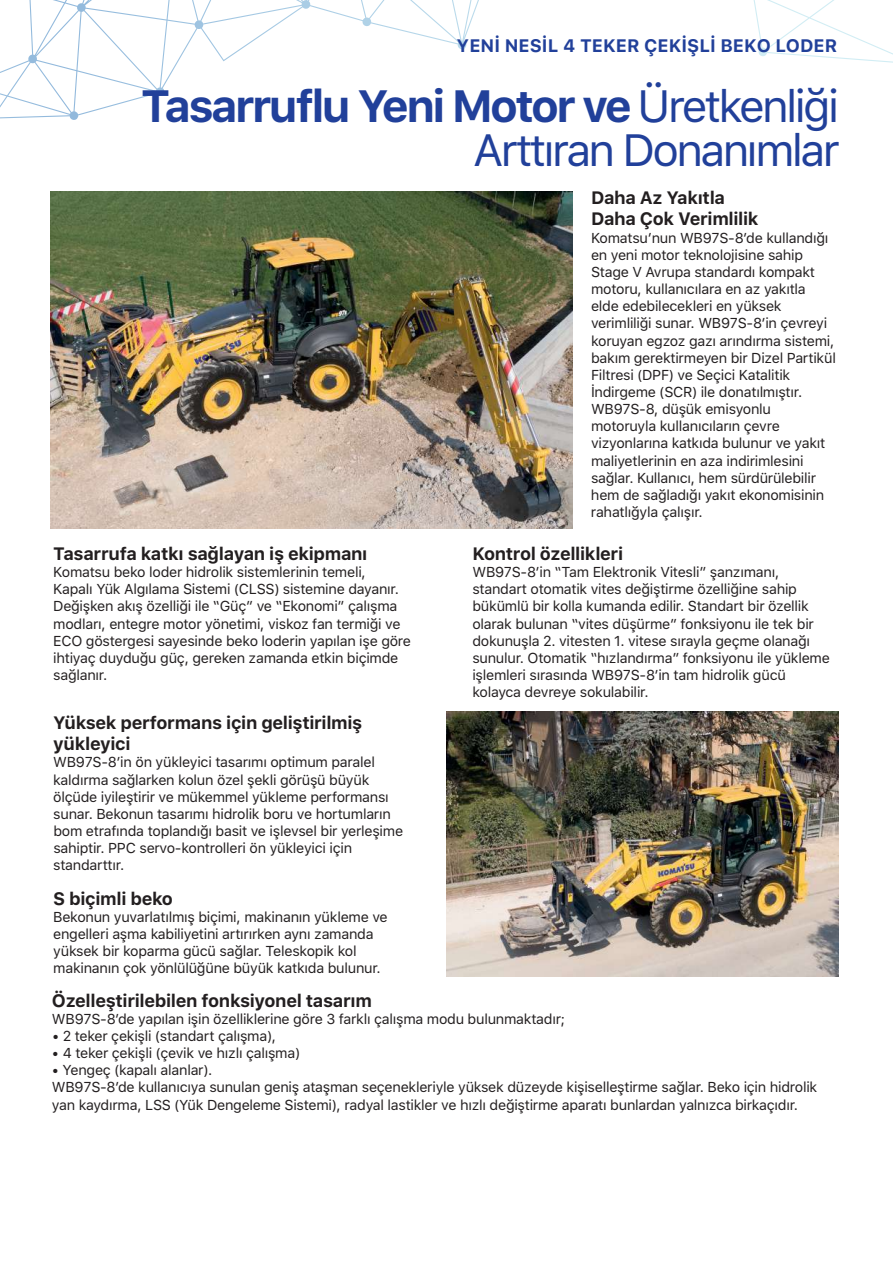
<style>
.page{position:relative;width:893px;height:1263px;background:#fff}
.page>*{position:absolute;margin:0;border:0;box-sizing:border-box;transform-origin:0 0}
.t1{font:45px/44.5px "SFUI Text";letter-spacing:-.06em;color:#21409a;text-align:right}
.t2{font:700 18px "SFUI Text";color:#21409a}
.t3{font:700 17.85px/21.5px "SFUI Text";letter-spacing:-.02em;color:#231f20}
.t4{font:14.25px/17.1px "SFUI Text";letter-spacing:-.02em;color:#231f20}
.s1{font-weight:700}
</style>
<div class="page">
<svg style="left:0;top:0;width:893px;height:116px"></svg>
<img style="left:51px;top:192px;width:521px;height:336px">
<img style="left:446px;top:712px;width:393px;height:265px">
<p class="t2" style="left:457px;top:33px;width:382px">YENİ NESİL 4 TEKER ÇEKİŞLİ BEKO LODER</p>
<h1 class="t1" style="left:141px;top:85px;width:700px"><span class="s1">Tasarruflu Yeni Motor ve</span> Üretkenliği<br>Arttıran Donanımlar</h1>
<p class="t3" style="left:591px;top:188px;width:169px">Daha Az Yakıtla<br>Daha Çok Verimlilik</p>
<p class="t4" style="left:591px;top:229px;width:246px">Komatsu’nun WB97S-8’de kullandığı en yeni motor teknolojisine sahip Stage V Avrupa standardı kompakt motoru, kullanıcılara en az yakıtla elde edebilecekleri en yüksek verimliliği sunar. WB97S-8’in çevreyi koruyan egzoz gazı arındırma sistemi, bakım gerektirmeyen bir Dizel Partikül Filtresi (DPF) ve Seçici Katalitik İndirgeme (SCR) ile donatılmıştır.<br>WB97S-8, düşük emisyonlu motoruyla kullanıcıların çevre vizyonlarına katkıda bulunur ve yakıt maliyetlerinin en aza indirimlesini sağlar. Kullanıcı, hem sürdürülebilir hem de sağladığı yakıt ekonomisinin rahatlığyla çalışır.</p>
<p class="t3" style="left:53px;top:543px;width:316px">Tasarrufa katkı sağlayan iş ekipmanı</p>
<p class="t4" style="left:53px;top:564px;width:359px">Komatsu beko loder hidrolik sistemlerinin temeli,<br>Kapalı Yük Algılama Sistemi (CLSS) sistemine dayanır.<br>Değişken akış özelliği ile “Güç” ve “Ekonomi” çalışma modları, entegre motor yönetimi, viskoz fan termiği ve ECO göstergesi sayesinde beko loderin yapılan işe göre ihtiyaç duyduğu güç, gereken zamanda etkin biçimde sağlanır.</p>
<p class="t3" style="left:53px;top:712px;width:311px">Yüksek performans için geliştirilmiş yükleyici</p>
<p class="t4" style="left:53px;top:754px;width:351px">WB97S-8’in ön yükleyici tasarımı optimum paralel kaldırma sağlarken kolun özel şekli görüşü büyük ölçüde iyileştirir ve mükemmel yükleme performansı sunar. Bekonun tasarımı hidrolik boru ve hortumların bom etrafında toplandığı basit ve işlevsel bir yerleşime sahiptir. PPC servo-kontrolleri ön yükleyici için standarttır.</p>
<p class="t3" style="left:53px;top:888px;width:121px">S biçimli beko</p>
<p class="t4" style="left:53px;top:909px;width:336px">Bekonun yuvarlatılmış biçimi, makinanın yükleme ve engelleri aşma kabiliyetini artırırken aynı zamanda yüksek bir koparma gücü sağlar. Teleskopik kol makinanın çok yönlülüğüne büyük katkıda bulunur.</p>
<p class="t3" style="left:52px;top:990px;width:321px">Özelleştirilebilen fonksiyonel tasarım</p>
<p class="t4" style="left:52px;top:1011px;width:515px">WB97S-8’de yapılan işin özelliklerine göre 3 farklı çalışma modu bulunmaktadır;</p>
<p class="t4" style="left:52px;top:1028px;width:226px">• 2 teker çekişli (standart çalışma),</p>
<p class="t4" style="left:52px;top:1045px;width:250px">• 4 teker çekişli (çevik ve hızlı çalışma)</p>
<p class="t4" style="left:52px;top:1062px;width:767px">• Yengeç (kapalı alanlar).<br>WB97S-8’de kullanıcıya sunulan geniş ataşman seçenekleriyle yüksek düzeyde kişiselleştirme sağlar. Beko için hidrolik yan kaydırma, LSS (Yük Dengeleme Sistemi), radyal lastikler ve hızlı değiştirme aparatı bunlardan yalnızca birkaçıdır.</p>
<p class="t3" style="left:472px;top:543px;width:152px">Kontrol özellikleri</p>
<p class="t4" style="left:472px;top:564px;width:359px">WB97S-8’in “Tam Elektronik Vitesli” şanzımanı, standart otomatik vites değiştirme özelliğine sahip bükümlü bir kolla kumanda edilir. Standart bir özellik olarak bulunan “vites düşürme” fonksiyonu ile tek bir dokunuşla 2. vitesten 1. vitese sırayla geçme olanağı sunulur. Otomatik “hızlandırma” fonksiyonu ile yükleme işlemleri sırasında WB97S-8’in tam hidrolik gücü kolayca devreye sokulabilir.</p>
</div>
